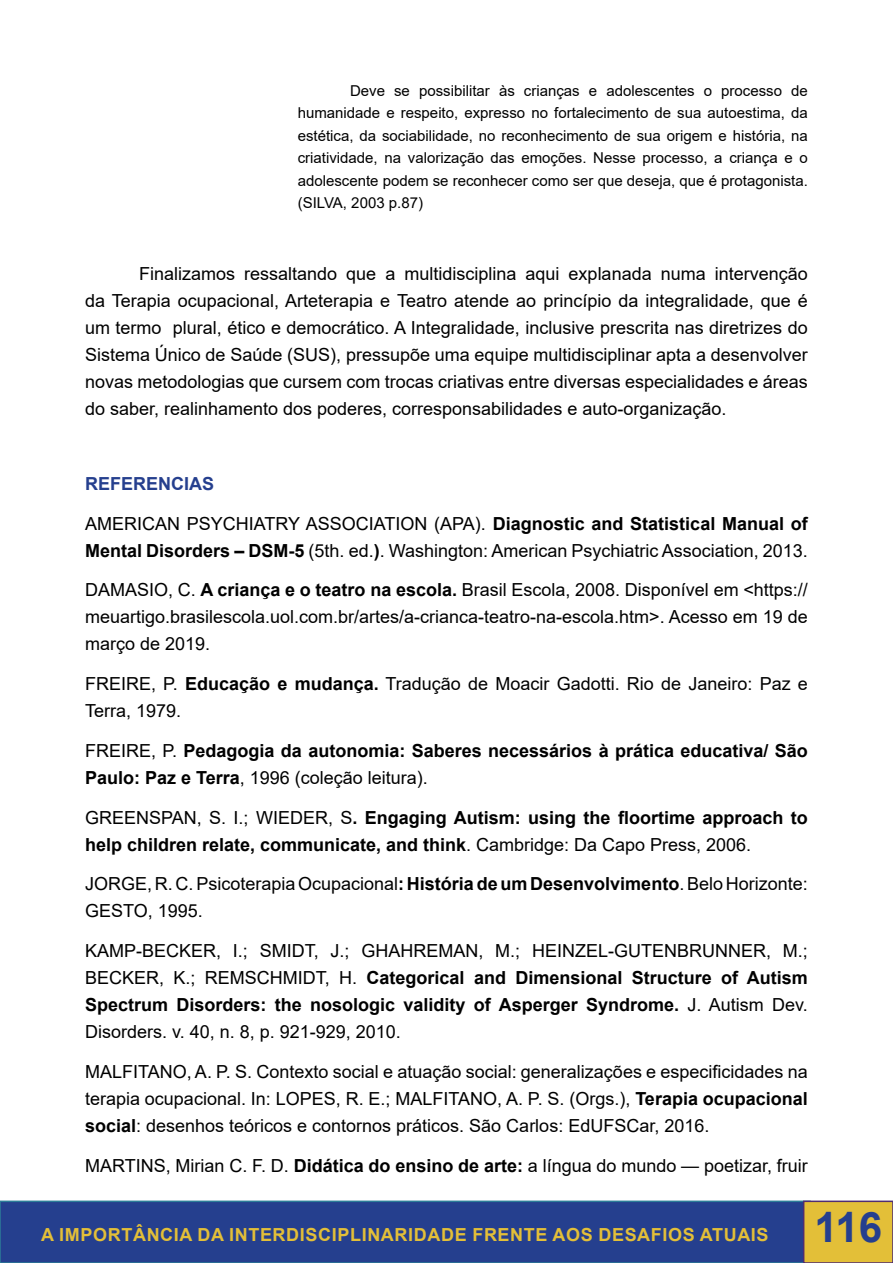
<style>
.page{position:relative;width:893px;height:1263px;background:#fff}
.page>*{position:absolute;margin:0;border:0;box-sizing:border-box;transform-origin:0 0}
.t1{font:700 42px "Arial";color:#253f8e}
.t2{font:18px/27px "Arial";color:#000;text-align:justify}
.t3{font:700 18px/27px "Arial";color:#000}
.t4{font:700 18px "Arial";letter-spacing:.035em;color:#e3bf38}
.t5{font:700 18px "Arial";color:#253f8e}
.t6{font:15px/22.5px "Arial";color:#000;text-align:justify}
.s1{font-weight:700}
.s2{font-weight:400}
</style>
<div class="page">
<div style="left:0;top:1200px;width:811px;height:63px;background:#253f8e;border:2px solid #2c7d98"></div>
<div style="left:803px;top:1200px;width:90px;height:63px;background:#e3bf38;border:2px solid #502d71"></div>
<p class="t6" style="left:298px;top:79px;width:512px;text-indent:52px">Deve se possibilitar às crianças e adolescentes o processo de humanidade e respeito, expresso no fortalecimento de sua autoestima, da estética, da sociabilidade, no reconhecimento de sua origem e história, na criatividade, na valorização das emoções. Nesse processo, a criança e o adolescente podem se reconhecer como ser que deseja, que é protagonista. (SILVA, 2003 p.87)</p>
<p class="t2" style="left:85px;top:260px;width:724px;text-indent:54px">Finalizamos ressaltando que a multidisciplina aqui explanada numa intervenção da Terapia ocupacional, Arteterapia e Teatro atende ao princípio da integralidade, que é um termo plural, ético e democrático. A Integralidade, inclusive prescrita nas diretrizes do Sistema Único de Saúde (SUS), pressupõe uma equipe multidisciplinar apta a desenvolver novas metodologias que cursem com trocas criativas entre diversas especialidades e áreas do saber, realinhamento dos poderes, corresponsabilidades e auto-organização.</p>
<p class="t5" style="left:85px;top:471px;width:131px">REFERENCIAS</p>
<p class="t2" style="left:85px;top:510px;width:724px">AMERICAN PSYCHIATRY ASSOCIATION (APA). <span class="s1">Diagnostic and Statistical Manual of<br>Mental Disorders – DSM-5</span> (5th. ed.<span class="s1">)</span>. Washington: American Psychiatric Association, 2013.</p>
<p class="t2" style="left:85px;top:576px;width:724px">DAMASIO, C. <span class="s1">A criança e o teatro na escola.</span> Brasil Escola, 2008. Disponível em &lt;https:// meuartigo.brasilescola.uol.com.br/artes/a-crianca-teatro-na-escola.htm&gt;. Acesso em 19 de março de 2019.</p>
<p class="t2" style="left:85px;top:670px;width:724px">FREIRE, P. <span class="s1">Educação e mudança.</span> Tradução de Moacir Gadotti. Rio de Janeiro: Paz e<br>Terra, 1979.</p>
<p class="t3" style="left:85px;top:737px;width:724px"><span class="s2">FREIRE, P.</span> Pedagogia da autonomia: Saberes necessários à prática educativa/ São<br>Paulo: Paz e Terra<span class="s2">, 1996 (coleção leitura).</span></p>
<p class="t3" style="left:85px;top:804px;width:724px"><span class="s2">GREENSPAN, S. I.; WIEDER, S</span>. Engaging Autism: using the floortime approach to help children relate, communicate, and think<span class="s2">. Cambridge: Da Capo Press, 2006.</span></p>
<p class="t2" style="left:85px;top:870px;width:724px">JORGE, R. C. Psicoterapia Ocupacional<span class="s1">: História de um Desenvolvimento</span>. Belo Horizonte:<br>GESTO, 1995.</p>
<p class="t2" style="left:85px;top:937px;width:724px">KAMP-BECKER, I.; SMIDT, J.; GHAHREMAN, M.; HEINZEL-GUTENBRUNNER, M.; BECKER, K.; REMSCHMIDT, H. <span class="s1">Categorical and Dimensional Structure of Autism Spectrum Disorders: the nosologic validity of Asperger Syndrome.</span> J. Autism Dev.<br>Disorders. v. 40, n. 8, p. 921-929, 2010.</p>
<p class="t2" style="left:85px;top:1058px;width:724px">MALFITANO, A. P. S. Contexto social e atuação social: generalizações e especificidades na terapia ocupacional. In: LOPES, R. E.; MALFITANO, A. P. S. (Orgs.), <span class="s1">Terapia ocupacional social</span>: desenhos teóricos e contornos práticos. São Carlos: EdUFSCar, 2016.</p>
<p class="t2" style="left:85px;top:1152px;width:724px">MARTINS, Mirian C. F. D. <span class="s1">Didática do ensino de arte:</span> a língua do mundo — poetizar, fruir</p>
<p class="t4" style="left:41px;top:1222px;width:729px">A IMPORTÂNCIA DA INTERDISCIPLINARIDADE FRENTE AOS DESAFIOS ATUAIS</p>
<h1 class="t1" style="left:814px;top:1198px;width:69px">116</h1>
</div>
